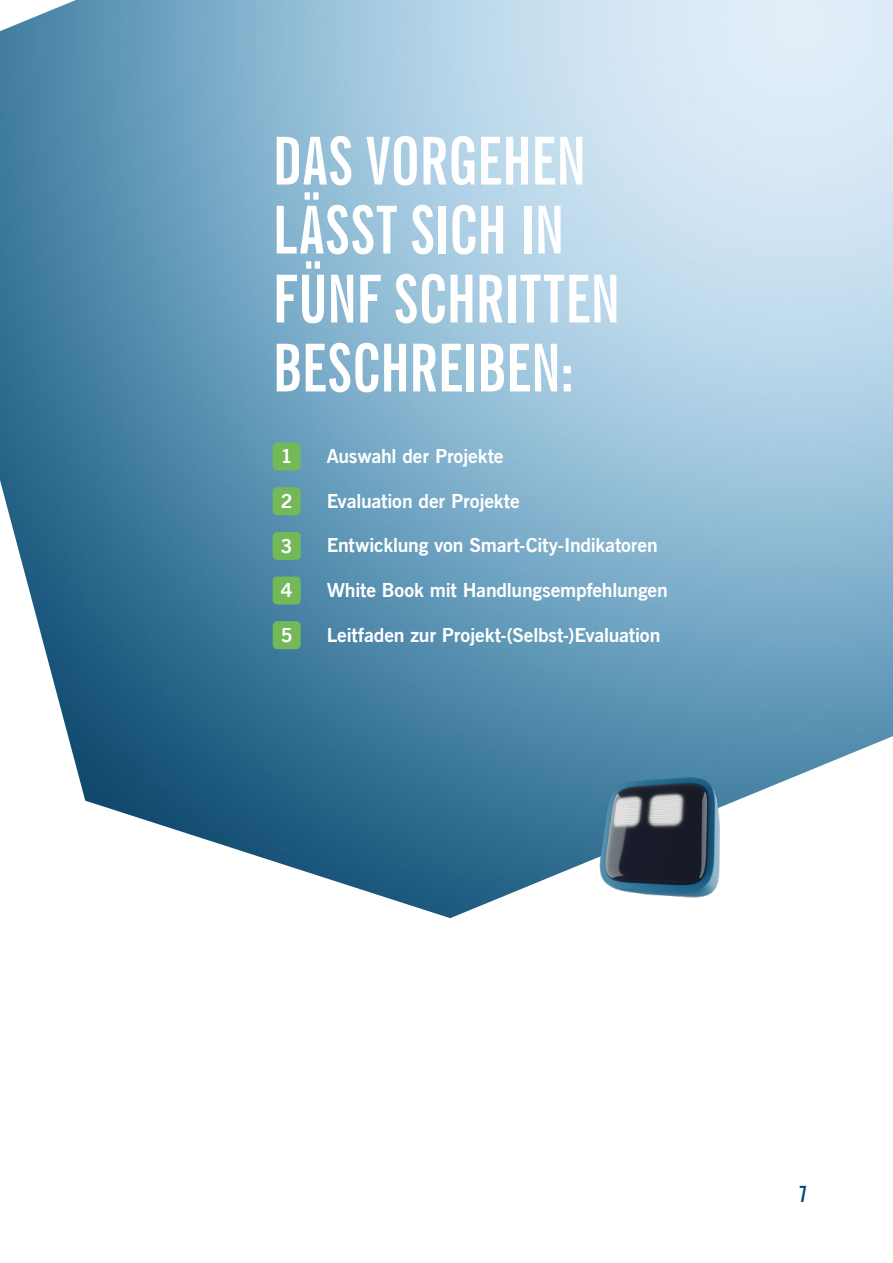
<style>
.page{position:relative;width:893px;height:1263px;background:#fff}
.page>*{position:absolute;margin:0;border:0;box-sizing:border-box;transform-origin:0 0}
.t1{font:700 extra-condensed 66px/69px "News Gothic BT";color:#fff}
.t2{font:700 extra-condensed 22.5px "News Gothic BT";color:#004a79}
.t3{font:700 19.5px "News Gothic BT";letter-spacing:-.01em;color:#fff}
</style>
<div class="page">
<img style="left:0;top:0;width:893px;height:918px">
<div style="left:273px;top:442px;width:28px;height:28px;background:#73b958;border-radius:5px"></div>
<div style="left:273px;top:487px;width:28px;height:28px;background:#73b958;border-radius:5px"></div>
<div style="left:273px;top:532px;width:28px;height:28px;background:#73b958;border-radius:5px"></div>
<div style="left:273px;top:576px;width:28px;height:28px;background:#73b958;border-radius:5px"></div>
<div style="left:273px;top:621px;width:28px;height:28px;background:#73b958;border-radius:5px"></div>
<img style="left:586px;top:762px;width:162px;height:156px">
<h1 class="t1" style="left:273px;top:126px;width:349px">DAS VORGEHEN<br>LÄSST SICH IN<br>FÜNF SCHRITTEN<br>BESCHREIBEN:</h1>
<p class="t3" style="left:281px;top:444px;width:13px">1</p>
<p class="t3" style="left:327px;top:444px;width:178px">Auswahl der Projekte</p>
<p class="t3" style="left:281px;top:489px;width:13px">2</p>
<p class="t3" style="left:327px;top:489px;width:195px">Evaluation der Projekte</p>
<p class="t3" style="left:281px;top:534px;width:13px">3</p>
<p class="t3" style="left:327px;top:534px;width:333px">Entwicklung von Smart-City-Indikatoren</p>
<p class="t3" style="left:281px;top:578px;width:13px">4</p>
<p class="t3" style="left:327px;top:578px;width:343px">White Book mit Handlungsempfehlungen</p>
<p class="t3" style="left:281px;top:623px;width:13px">5</p>
<p class="t3" style="left:327px;top:623px;width:335px">Leitfaden zur Projekt-(Selbst-)Evaluation</p>
<p class="t2" style="left:799px;top:1180px;width:10px">7</p>
</div>
